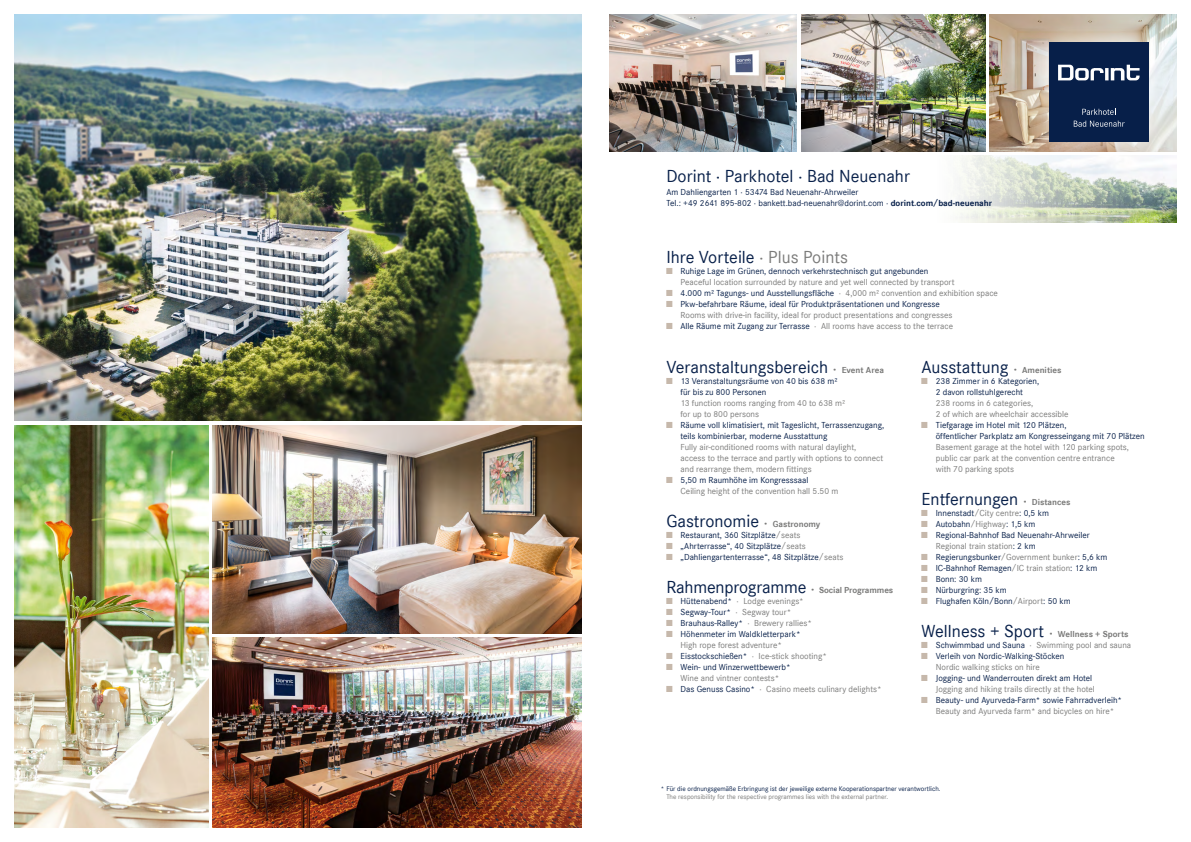
<style>
.page{position:relative;width:1191px;height:842px;background:#fff}
.page>*{position:absolute;margin:0;border:0;box-sizing:border-box;transform-origin:0 0}
.t1{font:18px "Corporate S";color:#071f49}
.t2{font:9px/11px "Corporate S";color:#071f49}
.t3{font:9px/11px "Corporate S";color:#7b7b7a}
.t4{font:700 9px "Corporate S";letter-spacing:-.01em;color:#7b7b7a}
.t5{font:7px "Corporate S";color:#071f49}
.t6{font:7px "Corporate S";color:#7b7b7a}
.s1{font-weight:700}
.s2{color:#7b7b7a}
.s3{color:#c6b8ab}
.s4{color:#071f49}
.s5{font-weight:700;font-size:9px;color:#7b7b7a}
.s6{font-weight:400;font-size:18px;color:#071f49}
.s7{font-weight:400;font-size:18px}
</style>
<div class="page">
<img style="left:801px;top:14px;width:184px;height:138px">
<img style="left:989px;top:14px;width:187px;height:138px">
<img style="left:609px;top:14px;width:188px;height:138px">
<div style="left:1022px;top:16px;width:153px;height:152px;background:#fff;opacity:.75"></div>
<div style="left:1049px;top:43px;width:99px;height:99px;background:#071f49"></div>
<svg style="left:1058px;top:65px;width:81px;height:15px"></svg>
<svg style="left:1082px;top:109px;width:32px;height:6px"></svg>
<svg style="left:1073px;top:121px;width:51px;height:6px"></svg>
<img style="left:957px;top:156px;width:219px;height:67px">
<img style="left:14px;top:14px;width:567px;height:407px">
<img style="left:14px;top:425px;width:194px;height:403px">
<img style="left:213px;top:425px;width:368px;height:209px">
<img style="left:213px;top:638px;width:368px;height:190px">
<h1 class="t1" style="left:666px;top:166px;width:245px">Dorint · Parkhotel · Bad Neuenahr</h1>
<p class="t2" style="left:666px;top:186px;width:327px">Am Dahliengarten 1 · 53474 Bad Neuenahr-Ahrweiler<br>Tel.: +49 2641 895-802 · bankett.bad-neuenahr@dorint.com · <span class="s1">dorint.com/bad-neuenahr</span></p>
<h1 class="t1" style="left:666px;top:247px;width:183px">Ihre Vorteile <span class="s2">· Plus Points</span></h1>
<p class="t3" style="left:680px;top:265px;width:275px;text-indent:-14px"><span class="s3">■</span> <span class="s4">Ruhige Lage im Grünen, dennoch verkehrstechnisch gut angebunden<br></span>Peaceful location surrounded by nature and yet well connected by transport</p>
<p class="t2" style="left:666px;top:287px;width:333px"><span class="s3">■</span> 4.000 m² Tagungs- und Ausstellungsfläche <span class="s2">· 4,000 m² convention and exhibition space</span></p>
<p class="t3" style="left:680px;top:298px;width:273px;text-indent:-14px"><span class="s3">■</span> <span class="s4">Pkw-befahrbare Räume, ideal für Produktpräsentationen und Kongresse<br></span>Rooms with drive-in facility, ideal for product presentations and congresses</p>
<p class="t3" style="left:666px;top:320px;width:288px"><span class="s3">■</span> <span class="s4">Alle Räume mit Zugang zur Terrasse</span> · All rooms have access to the terrace</p>
<h1 class="t1" style="left:666px;top:357px;width:219px">Veranstaltungsbereich <span class="s2">·</span> <span class="s5">Event Area</span></h1>
<p class="t2" style="left:680px;top:375px;width:158px;text-indent:-14px"><span class="s3">■</span> 13 Veranstaltungsräume von 40 bis 638 m² für bis zu 800 Personen</p>
<p class="t3" style="left:680px;top:397px;width:166px">13 function rooms ranging from 40 to 638 m² for up to 800 persons</p>
<p class="t2" style="left:680px;top:419px;width:205px;text-indent:-14px"><span class="s3">■</span> Räume voll klimatisiert, mit Tageslicht, Terrassenzugang, teils kombinierbar, moderne Ausstattung</p>
<p class="t3" style="left:680px;top:441px;width:204px">Fully air-conditioned rooms with natural daylight, access to the terrace and partly with options to connect and rearrange them, modern fittings</p>
<p class="t3" style="left:680px;top:474px;width:159px;text-indent:-14px"><span class="s3">■</span> <span class="s4">5,50 m Raumhöhe im Kongresssaal<br></span>Ceiling height of the convention hall 5.50 m</p>
<h1 class="t1" style="left:666px;top:511px;width:155px">Gastronomie <span class="s2">·</span> <span class="s5">Gastronomy</span></h1>
<p class="t2" style="left:666px;top:529px;width:136px"><span class="s3">■</span> Restaurant, 360 Sitzplätze<span class="s2">/seats</span></p>
<p class="t2" style="left:666px;top:540px;width:141px"><span class="s3">■</span> „Ahrterrasse“, 40 Sitzplätze<span class="s2">/seats</span></p>
<p class="t2" style="left:666px;top:551px;width:179px"><span class="s3">■</span> „Dahliengartenterrasse“, 48 Sitzplätze<span class="s2">/seats</span></p>
<p class="t4" style="left:666px;top:585px;width:228px"><span class="s6">Rahmenprogramme</span> <span class="s7">·</span> Social Programmes</p>
<p class="t3" style="left:666px;top:595px;width:139px"><span class="s3">■</span> <span class="s4">Hüttenabend*</span> · Lodge evenings*</p>
<p class="t2" style="left:666px;top:606px;width:126px"><span class="s3">■</span> Segway-Tour* <span class="s2">· Segway tour*</span></p>
<p class="t2" style="left:666px;top:617px;width:147px"><span class="s3">■</span> Brauhaus-Ralley* <span class="s2">· Brewery rallies*</span></p>
<p class="t2" style="left:666px;top:628px;width:136px;text-align:center"><span class="s3">■</span> Höhenmeter im Waldkletterpark*<br><span class="s2">High rope forest adventure*</span></p>
<p class="t3" style="left:666px;top:650px;width:162px"><span class="s3">■</span> <span class="s4">Eisstockschießen*</span> · Ice-stick shooting*</p>
<p class="t2" style="left:666px;top:661px;width:126px;text-align:center"><span class="s3">■</span> Wein- und Winzerwettbewerb*<br><span class="s2">Wine and vintner contests*</span></p>
<p class="t3" style="left:666px;top:683px;width:217px"><span class="s3">■</span> <span class="s4">Das Genuss Casino*</span> · Casino meets culinary delights*</p>
<h1 class="t1" style="left:921px;top:357px;width:141px">Ausstattung <span class="s2">·</span> <span class="s5">Amenities</span></h1>
<p class="t2" style="left:921px;top:375px;width:119px;text-align:center"><span class="s3">■</span> 238 Zimmer in 6 Kategorien,<br>2 davon rollstuhlgerecht</p>
<p class="t3" style="left:935px;top:397px;width:134px">238 rooms in 6 categories,<br>2 of which are wheelchair accessible</p>
<p class="t2" style="left:935px;top:419px;width:210px;text-indent:-14px"><span class="s3">■</span> Tiefgarage im Hotel mit 120 Plätzen,<br>öffentlicher Parkplatz am Kongresseingang mit 70 Plätzen</p>
<p class="t3" style="left:935px;top:441px;width:195px">Basement garage at the hotel with 120 parking spots, public car park at the convention centre entrance with 70 parking spots</p>
<h1 class="t1" style="left:921px;top:489px;width:150px">Entfernungen <span class="s2">·</span> <span class="s5">Distances</span></h1>
<p class="t2" style="left:921px;top:507px;width:129px"><span class="s3">■</span> Innenstadt<span class="s2">/City centre</span>: 0,5 km</p>
<p class="t2" style="left:921px;top:518px;width:115px"><span class="s3">■</span> Autobahn<span class="s2">/Highway</span>: 1,5 km</p>
<p class="t2" style="left:935px;top:529px;width:155px;text-indent:-14px"><span class="s3">■</span> Regional-Bahnhof Bad Neuenahr-Ahrweiler<br><span class="s2">Regional train station</span>: 2 km</p>
<p class="t2" style="left:921px;top:551px;width:187px"><span class="s3">■</span> Regierungsbunker<span class="s2">/Government bunker</span>: 5,6 km</p>
<p class="t2" style="left:921px;top:562px;width:177px"><span class="s3">■</span> IC-Bahnhof Remagen<span class="s2">/IC train station</span>: 12 km</p>
<p class="t2" style="left:921px;top:573px;width:62px"><span class="s3">■</span> Bonn: 30 km</p>
<p class="t2" style="left:921px;top:584px;width:87px"><span class="s3">■</span> Nürburgring: 35 km</p>
<p class="t2" style="left:921px;top:595px;width:151px"><span class="s3">■</span> Flughafen Köln/Bonn<span class="s2">/Airport</span>: 50 km</p>
<p class="t4" style="left:921px;top:629px;width:208px"><span class="s6">Wellness + Sport</span> <span class="s7">·</span> Wellness + Sports</p>
<p class="t3" style="left:921px;top:639px;width:211px"><span class="s3">■</span> <span class="s4">Schwimmbad und Sauna</span> · Swimming pool and sauna</p>
<p class="t2" style="left:935px;top:650px;width:130px;text-indent:-14px"><span class="s3">■</span> Verleih von Nordic-Walking-Stöcken<br><span class="s2">Nordic walking sticks on hire</span></p>
<p class="t3" style="left:921px;top:672px;width:175px;text-align:right"><span class="s3">■</span> <span class="s4">Jogging- und Wanderrouten direkt am Hotel<br></span>Jogging and hiking trails directly at the hotel</p>
<p class="t2" style="left:935px;top:694px;width:188px;text-indent:-14px"><span class="s3">■</span> Beauty- und Ayurveda-Farm* sowie Fahrradverleih*<br><span class="s2">Beauty and Ayurveda farm* and bicycles on hire*</span></p>
<p class="t5" style="left:660px;top:785px;width:281px">* Für die ordnungsgemäße Erbringung ist der jeweilige externe Kooperationspartner verantwortlich.</p>
<p class="t6" style="left:666px;top:793px;width:223px">The responsibility for the respective programmes lies with the external partner.</p>
</div>
